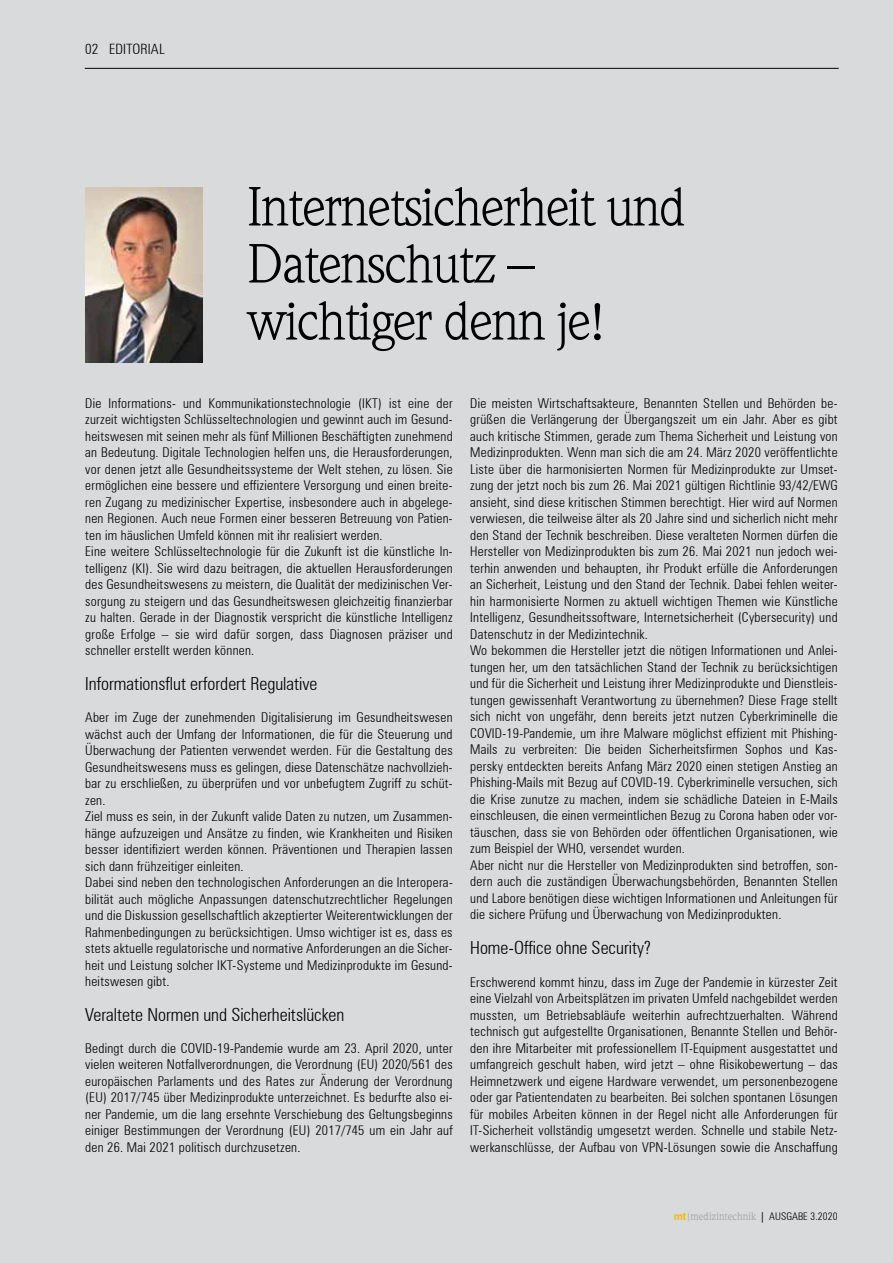
<style>
.page{position:relative;width:893px;height:1263px;background:#d9dadb}
.page>*{position:absolute;margin:0;border:0;box-sizing:border-box;transform-origin:0 0}
.t1{font:54px/57px "Weidemann LT";letter-spacing:-.03em;color:#000}
.t2{font:300 condensed 18px "Zurich BT";color:#000}
.t3{font:300 condensed 14.25px "Zurich BT";letter-spacing:.015em;color:#000}
.t4{font:300 condensed 13.5px/16.5px "Zurich BT";letter-spacing:.02em;color:#000}
.t5{font:10.8px "Weidemann LT";color:#9c9e9f}
.s1{font-family:"Swiss 721 BT";font-weight:700;font-size:10.5px;color:#fabb00}
.s2{font-family:"Helvetica";font-size:10.5px;color:#000}
.s3{font-family:"Zurich BT";font-weight:300;font-stretch:condensed;font-size:10.5px;color:#000}
</style>
<div class="page">
<hr style="left:85px;top:68px;width:754px;height:1px;background:#000">
<img style="left:85px;top:187px;width:117px;height:176px">
<p class="t3" style="left:85px;top:40px;width:81px">02 EDITORIAL</p>
<p class="t1" style="left:247px;top:178px;width:441px">Internetsicherheit und<br>Datenschutz – wichtiger denn je!</p>
<p class="t4" style="left:85px;top:395px;width:369px">Die Informations- und Kommunikationstechnologie (IKT) ist eine der zurzeit wichtigsten Schlüsseltechnologien und gewinnt auch im Gesund&shy;heitswesen mit seinen mehr als fünf Millionen Beschäftigten zunehmend an Bedeutung. Digitale Technologien helfen uns, die Herausforderungen, vor denen jetzt alle Gesundheitssysteme der Welt stehen, zu lösen. Sie ermöglichen eine bessere und effizientere Versorgung und einen breite&shy;ren Zugang zu medizinischer Expertise, insbesondere auch in abgelege&shy;nen Regionen. Auch neue Formen einer besseren Betreuung von Patien&shy;ten im häuslichen Umfeld können mit ihr realisiert werden.<br>Eine weitere Schlüsseltechnologie für die Zukunft ist die künstliche In&shy;telligenz (KI). Sie wird dazu beitragen, die aktuellen Herausforderungen des Gesundheitswesens zu meistern, die Qualität der medizinischen Ver&shy;sorgung zu steigern und das Gesundheitswesen gleichzeitig finanzierbar zu halten. Gerade in der Diagnostik verspricht die künstliche Intelligenz große Erfolge – sie wird dafür sorgen, dass Diagnosen präziser und schneller erstellt werden können.</p>
<p class="t2" style="left:85px;top:672px;width:234px">Informationsflut erfordert Regulative</p>
<p class="t4" style="left:85px;top:709px;width:369px">Aber im Zuge der zunehmenden Digitalisierung im Gesundheitswesen wächst auch der Umfang der Informationen, die für die Steuerung und Überwachung der Patienten verwendet werden. Für die Gestaltung des Gesundheitswesens muss es gelingen, diese Datenschätze nachvollzieh&shy;bar zu erschließen, zu überprüfen und vor unbefugtem Zugriff zu schüt&shy;zen.<br>Ziel muss es sein, in der Zukunft valide Daten zu nutzen, um Zusammen&shy;hänge aufzuzeigen und Ansätze zu finden, wie Krankheiten und Risiken besser identifiziert werden können. Präventionen und Therapien lassen sich dann frühzeitiger einleiten.<br>Dabei sind neben den technologischen Anforderungen an die Interopera&shy;bilität auch mögliche Anpassungen datenschutzrechtlicher Regelungen und die Diskussion gesellschaftlich akzeptierter Weiterentwicklungen der Rahmenbedingungen zu berücksichtigen. Umso wichtiger ist es, dass es stets aktuelle regulatorische und normative Anforderungen an die Sicher&shy;heit und Leistung solcher IKT-Systeme und Medizinprodukte im Gesund&shy;heitswesen gibt.</p>
<p class="t2" style="left:85px;top:1003px;width:260px">Veraltete Normen und Sicherheitslücken</p>
<p class="t4" style="left:85px;top:1040px;width:369px;text-align:justify">Bedingt durch die COVID-19-Pandemie wurde am 23. April 2020, unter vielen weiteren Notfallverordnungen, die Verordnung (EU) 2020/561 des europäischen Parlaments und des Rates zur Änderung der Verordnung (EU) 2017/745 über Medizinprodukte unterzeichnet. Es bedurfte also ei&shy;ner Pandemie, um die lang ersehnte Verschiebung des Geltungsbeginns einiger Bestimmungen der Verordnung (EU) 2017/745 um ein Jahr auf den 26. Mai 2021 politisch durchzusetzen.</p>
<p class="t4" style="left:470px;top:395px;width:369px">Die meisten Wirtschaftsakteure, Benannten Stellen und Behörden be&shy;grüßen die Verlängerung der Übergangszeit um ein Jahr. Aber es gibt auch kritische Stimmen, gerade zum Thema Sicherheit und Leistung von Medizinprodukten. Wenn man sich die am 24. März 2020 veröffentlichte Liste über die harmonisierten Normen für Medizinprodukte zur Umset&shy;zung der jetzt noch bis zum 26. Mai 2021 gültigen Richtlinie 93/42/EWG ansieht, sind diese kritischen Stimmen berechtigt. Hier wird auf Normen verwiesen, die teilweise älter als 20 Jahre sind und sicherlich nicht mehr den Stand der Technik beschreiben. Diese veralteten Normen dürfen die Hersteller von Medizinprodukten bis zum 26. Mai 2021 nun jedoch wei&shy;terhin anwenden und behaupten, ihr Produkt erfülle die Anforderungen an Sicherheit, Leistung und den Stand der Technik. Dabei fehlen weiter&shy;hin harmonisierte Normen zu aktuell wichtigen Themen wie Künstliche Intelligenz, Gesundheitssoftware, Internetsicherheit (Cybersecurity) und Datenschutz in der Medizintechnik.<br>Wo bekommen die Hersteller jetzt die nötigen Informationen und Anlei&shy;tungen her, um den tatsächlichen Stand der Technik zu berücksichtigen und für die Sicherheit und Leistung ihrer Medizinprodukte und Dienstleis&shy;tungen gewissenhaft Verantwortung zu übernehmen? Diese Frage stellt sich nicht von ungefähr, denn bereits jetzt nutzen Cyberkriminelle die COVID-19-Pandemie, um ihre Malware möglichst effizient mit Phishing-Mails zu verbreiten: Die beiden Sicherheitsfirmen Sophos und Kas&shy;persky entdeckten bereits Anfang März 2020 einen stetigen Anstieg an Phishing-Mails mit Bezug auf COVID-19. Cyberkriminelle versuchen, sich die Krise zunutze zu machen, indem sie schädliche Dateien in E-Mails einschleusen, die einen vermeintlichen Bezug zu Corona haben oder vor&shy;täuschen, dass sie von Behörden oder öffentlichen Organisationen, wie zum Beispiel der WHO, versendet wurden.<br>Aber nicht nur die Hersteller von Medizinprodukten sind betroffen, son&shy;dern auch die zuständigen Überwachungsbehörden, Benannten Stellen und Labore benötigen diese wichtigen Informationen und Anleitungen für die sichere Prüfung und Überwachung von Medizinprodukten.</p>
<p class="t2" style="left:470px;top:936px;width:182px">Home-Office ohne Security?</p>
<p class="t4" style="left:470px;top:974px;width:369px;text-align:justify">Erschwerend kommt hinzu, dass im Zuge der Pandemie in kürzester Zeit eine Vielzahl von Arbeitsplätzen im privaten Umfeld nachgebildet werden mussten, um Betriebsabläufe weiterhin aufrechtzuerhalten. Während technisch gut aufgestellte Organisationen, Benannte Stellen und Behör&shy;den ihre Mitarbeiter mit professionellem IT-Equipment ausgestattet und umfangreich geschult haben, wird jetzt – ohne Risikobewertung – das Heimnetzwerk und eigene Hardware verwendet, um personenbezogene oder gar Patientendaten zu bearbeiten. Bei solchen spontanen Lösungen für mobiles Arbeiten können in der Regel nicht alle Anforderungen für IT-Sicherheit vollständig umgesetzt werden. Schnelle und stabile Netz&shy;werkanschlüsse, der Aufbau von VPN-Lösungen sowie die Anschaffung</p>
<p class="t5" style="left:674px;top:1210px;width:102px"><span class="s1">mt</span> medizintechnik <span class="s2">|</span> <span class="s3">ausgabe</span></p>
<p class="t5" style="left:692px;top:1210px;width:147px">medizintechnik <span class="s3">Ausgabe 3.2020</span></p>
</div>
